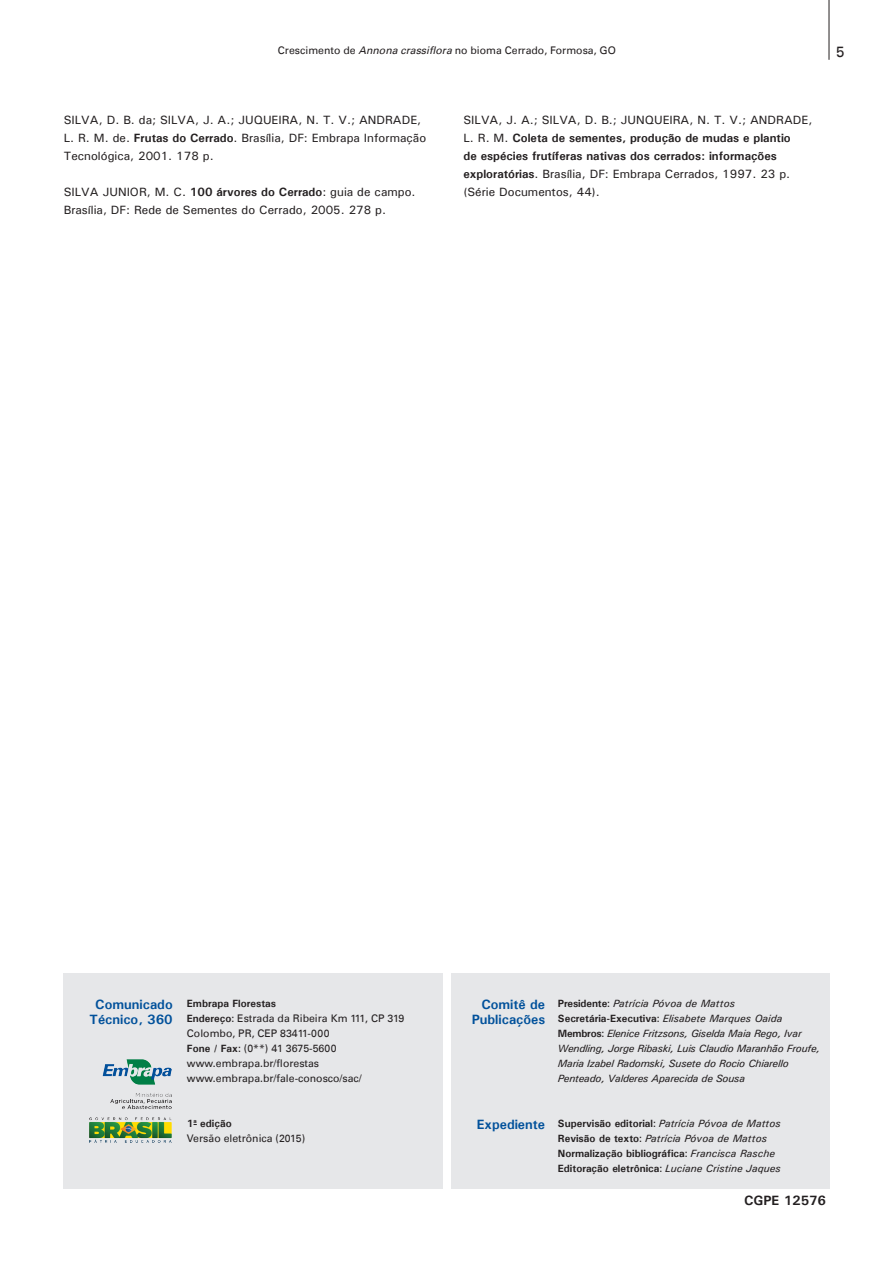
<style>
.page{position:relative;width:893px;height:1263px;background:#fff}
.page>*{position:absolute;margin:0;border:0;box-sizing:border-box;transform-origin:0 0}
.t1{font:15px "Univers LT";color:#231f20}
.t2{font:700 13.5px/15px "Univers";color:#01519b;text-align:center}
.Nome_do_autor{font:700 13.5px "Univers";color:#231f20}
.Referências{font:500 12px/18px "Univers";color:#231f20}
.t3{font:10.5px "Univers LT";color:#231f20}
.t4{font:italic 10.5px "Univers";color:#231f20}
.t5{font:italic 10.5px/15px "Univers";letter-spacing:-.02em;color:#231f20}
.t6{font:700 10.5px "Univers";color:#231f20}
.s1{font-style:italic}
.s2{font-weight:700}
.s3{font-family:"Univers";font-weight:700}
.s4{font-weight:700;font-style:normal}
.s5{font-family:"Univers LT";font-style:normal}
.s6{font-family:"Univers LT";font-weight:400}
.s7{font-weight:400;font-style:italic}
</style>
<div class="page">
<hr style="left:829px;top:0;width:1px;height:60px;background:#231f20">
<div style="left:451px;top:973px;width:379px;height:215px;background:#e6e7e9"></div>
<div style="left:64px;top:973px;width:379px;height:215px;background:#e6e7e9"></div>
<img style="left:90px;top:1059px;width:82px;height:84px">
<p class="t3" style="left:278px;top:44px;width:339px">Crescimento de <span class="s1">Annona crassiflora</span> no bioma Cerrado, Formosa, GO</p>
<p class="t1" style="left:836px;top:43px;width:10px">5</p>
<p class="Referências" style="left:64px;top:111px;width:364px">SILVA, D. B. da; SILVA, J. A.; JUQUEIRA, N. T. V.; ANDRADE,<br>L. R. M. de. <span class="s2">Frutas do Cerrado</span>. Brasília, DF: Embrapa Informação<br>Tecnológica, 2001. 178 p.</p>
<p class="Referências" style="left:64px;top:183px;width:353px">SILVA JUNIOR, M. C. <span class="s2">100 árvores do Cerrado</span>: guia de campo.<br>Brasília, DF: Rede de Sementes do Cerrado, 2005. 278 p.</p>
<p class="Referências" style="left:463px;top:111px;width:350px">SILVA, J. A.; SILVA, D. B.; JUNQUEIRA, N. T. V.; ANDRADE, L. R. M. <span class="s2">Coleta de sementes, produção de mudas e plantio<br>de espécies frutíferas nativas dos cerrados: informações exploratórias</span>. Brasília, DF: Embrapa Cerrados, 1997. 23 p. (Série Documentos, 44).</p>
<p class="t2" style="left:90px;top:996px;width:85px">Comunicado<br>Técnico, 360</p>
<p class="t6" style="left:187px;top:996px;width:91px">Embrapa Florestas</p>
<p class="t3" style="left:187px;top:1012px;width:219px"><span class="s3">Endereço</span>: Estrada da Ribeira Km 111, CP 319</p>
<p class="t3" style="left:187px;top:1027px;width:144px">Colombo, PR, CEP 83411-000</p>
<p class="t3" style="left:187px;top:1042px;width:151px"><span class="s3">Fone / Fax</span>: (0**) 41 3675-5600</p>
<p class="t3" style="left:187px;top:1057px;width:134px">www.embrapa.br/florestas</p>
<p class="t3" style="left:187px;top:1072px;width:176px">www.embrapa.br/fale-conosco/sac/</p>
<p class="t6" style="left:187px;top:1116px;width:46px">1<sup>a</sup> edição</p>
<p class="t3" style="left:187px;top:1132px;width:120px">Versão eletrônica (2015)</p>
<p class="t2" style="left:481px;top:996px;width:65px">Comitê de</p>
<p class="t2" style="left:472px;top:1011px;width:75px">Publicações</p>
<p class="t2" style="left:477px;top:1116px;width:70px">Expediente</p>
<p class="t4" style="left:558px;top:997px;width:179px"><span class="s4">Presidente</span><span class="s5">:</span> Patrícia Póvoa de Mattos</p>
<p class="t4" style="left:558px;top:1012px;width:226px"><span class="s4">Secretária-Executiva</span><span class="s5">:</span> Elisabete Marques Oaida</p>
<p class="t5" style="left:558px;top:1025px;width:264px"><span class="s4">Membros</span><span class="s5">:</span> Elenice Fritzsons, Giselda Maia Rego, Ivar<br>Wendling, Jorge Ribaski, Luis Claudio Maranhão Froufe,<br>Maria Izabel Radomski, Susete do Rocio Chiarello</p>
<p class="t5" style="left:558px;top:1070px;width:189px">Penteado, Valderes Aparecida de Sousa</p>
<p class="t4" style="left:558px;top:1117px;width:224px"><span class="s4">Supervisão editorial</span><span class="s5">:</span> Patrícia Póvoa de Mattos</p>
<p class="t4" style="left:558px;top:1132px;width:211px"><span class="s4">Revisão de texto</span><span class="s5">:</span> Patrícia Póvoa de Mattos</p>
<p class="t6" style="left:558px;top:1146px;width:219px">Normalização bibliográfica<span class="s6">:</span> <span class="s7">Francisca Rasche</span></p>
<p class="t4" style="left:558px;top:1162px;width:224px"><span class="s4">Editoração eletrônica</span><span class="s5">:</span> Luciane Cristine Jaques</p>
<p class="Nome_do_autor" style="left:744px;top:1191px;width:83px">CGPE 12576</p>
</div>
